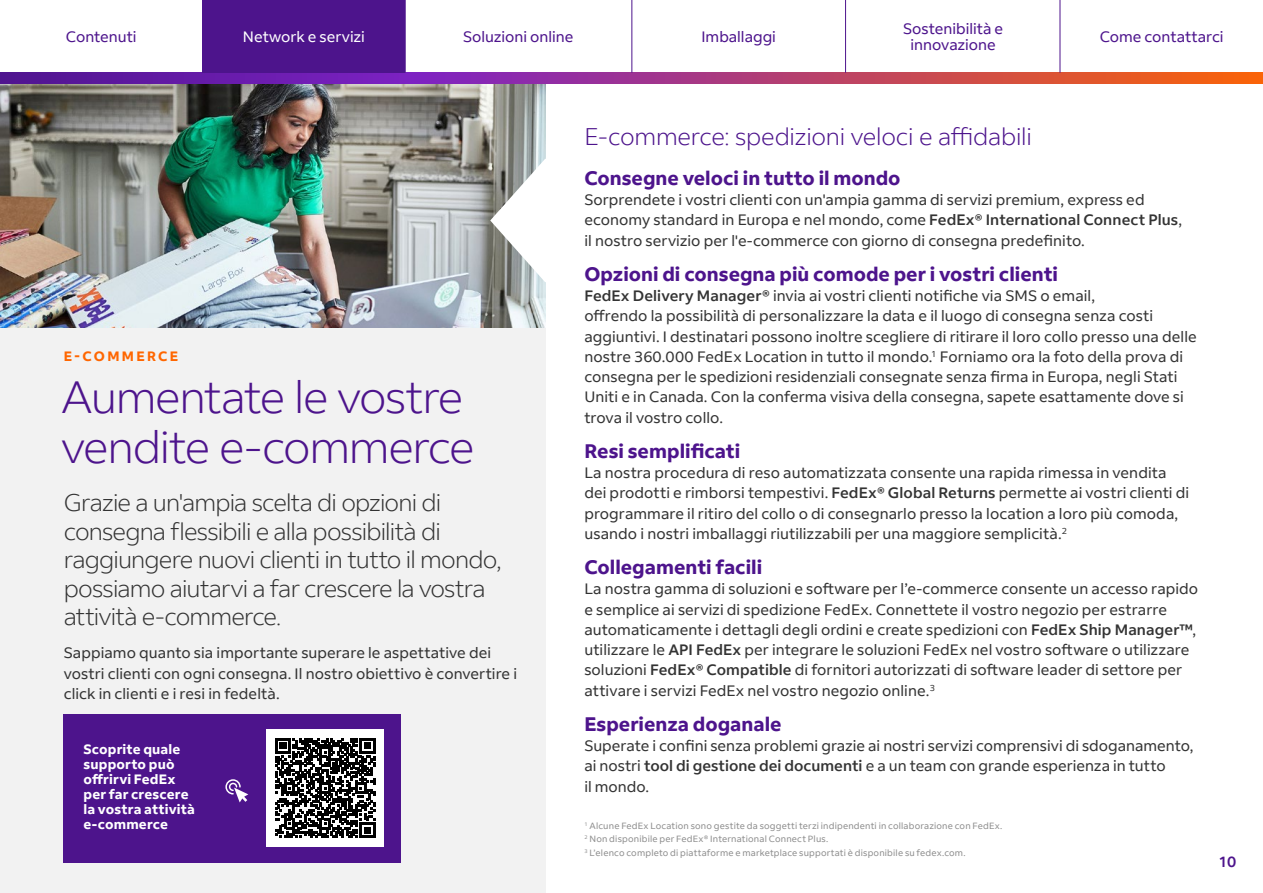
<style>
.page{position:relative;width:1263px;height:893px;background:#fff}
.page>*{position:absolute;margin:0;border:0;box-sizing:border-box;transform-origin:0 0}
.t1{font:300 45px/49.5px "Fed Ex Sans";letter-spacing:-.03em;color:#4d148c}
.t2{font:300 24px/28.5px "Fed Ex Sans";letter-spacing:-.035em;color:#333}
.t3{font:300 24px "Fed Ex Sans";letter-spacing:-.01em;color:#4d148c}
.t4{font:700 19.5px "Fed Ex Sans";color:#4d148c}
.t5{font:15px/20.2px "Fed Ex Sans";letter-spacing:.005em;color:#333}
.t6{font:15px/16.5px "Fed Ex Sans";color:#4d148c;text-align:center}
.t7{font:15px "Fed Ex Sans";color:#fff}
.t8{font:500 15px "Fed Ex Sans";color:#4d148c}
.t9{font:700 13.5px/15px "Fed Ex Sans";letter-spacing:.015em;color:#fff}
.t10{font:700 13.5px "Fed Ex Sans";letter-spacing:.165em;color:#f60}
.t11{font:9px/13.5px "Fed Ex Sans";letter-spacing:.02em;color:#8e8e8e}
.s1{font-weight:500}
</style>
<div class="page">
<div style="left:0;top:83px;width:546px;height:810px;background:#f2f2f2"></div>
<img style="left:0;top:83px;width:546px;height:244px">
<svg style="left:490px;top:159px;width:56px;height:123px"></svg>
<div style="left:64px;top:714px;width:337px;height:148px;background:#4d148c"></div>
<div style="left:266px;top:729px;width:118px;height:118px;background:#fff"></div>
<svg style="left:275px;top:738px;width:100px;height:100px"></svg>
<svg style="left:225px;top:779px;width:23px;height:23px"></svg>
<svg style="left:0;top:73px;width:1263px;height:10px;background:#9f357b"></svg>
<hr style="left:202px;top:0;width:1px;height:73px;background:#4d148c">
<hr style="left:405px;top:0;width:1px;height:73px;background:#4d148c">
<hr style="left:631px;top:0;width:1px;height:73px;background:#4d148c">
<hr style="left:845px;top:0;width:1px;height:73px;background:#4d148c">
<hr style="left:1059px;top:0;width:1px;height:73px;background:#4d148c">
<div style="left:203px;top:0;width:202px;height:73px;background:#4d148c"></div>
<p class="t6" style="left:66px;top:28px;width:72px">Contenuti</p>
<p class="t6" style="left:463px;top:28px;width:112px">Soluzioni online</p>
<p class="t6" style="left:701px;top:28px;width:76px">Imballaggi</p>
<p class="t6" style="left:903px;top:20px;width:102px">Sostenibilità e innovazione</p>
<p class="t7" style="left:243px;top:28px;width:123px">Network e servizi</p>
<p class="t6" style="left:1100px;top:28px;width:125px">Come contattarci</p>
<p class="t10" style="left:64px;top:348px;width:116px">E-COMMERCE</p>
<h1 class="t1" style="left:62px;top:373px;width:414px">Aumentate le vostre vendite e-commerce</h1>
<h2 class="t2" style="left:64px;top:489px;width:439px">Grazie a un'ampia scelta di opzioni di consegna flessibili e alla possibilità di raggiungere nuovi clienti in tutto il mondo, possiamo aiutarvi a far crescere la vostra attività e-commerce.</h2>
<p class="t5" style="left:64px;top:643px;width:455px">Sappiamo quanto sia importante superare le aspettative dei vostri clienti con ogni consegna. Il nostro obiettivo è convertire i click in clienti e i resi in fedeltà.</p>
<p class="t9" style="left:84px;top:742px;width:113px">Scoprite quale supporto può offrirvi FedEx per far crescere la vostra attività e-commerce</p>
<h2 class="t3" style="left:584px;top:123px;width:449px">E-commerce: spedizioni veloci e affidabili</h2>
<h3 class="t4" style="left:584px;top:167px;width:318px">Consegne veloci in tutto il mondo</h3>
<p class="t5" style="left:584px;top:190px;width:599px">Sorprendete i vostri clienti con un'ampia gamma di servizi premium, express ed economy standard in Europa e nel mondo, come <span class="s1">FedEx® International Connect Plus</span>, il nostro servizio per l'e-commerce con giorno di consegna predefinito.</p>
<h3 class="t4" style="left:584px;top:263px;width:475px">Opzioni di consegna più comode per i vostri clienti</h3>
<p class="t5" style="left:584px;top:286px;width:614px"><span class="s1">FedEx Delivery Manager®</span> invia ai vostri clienti notifiche via SMS o email,<br>offrendo la possibilità di personalizzare la data e il luogo di consegna senza costi aggiuntivi. I destinatari possono inoltre scegliere di ritirare il loro collo presso una delle nostre 360.000 FedEx Location in tutto il mondo.<sup>1</sup> Forniamo ora la foto della prova di consegna per le spedizioni residenziali consegnate senza firma in Europa, negli Stati Uniti e in Canada. Con la conferma visiva della consegna, sapete esattamente dove si trova il vostro collo.</p>
<h3 class="t4" style="left:584px;top:440px;width:157px">Resi semplificati</h3>
<p class="t5" style="left:584px;top:463px;width:606px">La nostra procedura di reso automatizzata consente una rapida rimessa in vendita dei prodotti e rimborsi tempestivi. <span class="s1">FedEx® Global Returns</span> permette ai vostri clienti di programmare il ritiro del collo o di consegnarlo presso la location a loro più comoda, usando i nostri imballaggi riutilizzabili per una maggiore semplicità.<sup>2</sup></p>
<h3 class="t4" style="left:584px;top:556px;width:179px">Collegamenti facili</h3>
<p class="t5" style="left:584px;top:579px;width:615px">La nostra gamma di soluzioni e software per l’e-commerce consente un accesso rapido e semplice ai servizi di spedizione FedEx. Connettete il vostro negozio per estrarre automaticamente i dettagli degli ordini e create spedizioni con <span class="s1">FedEx Ship Manager™</span>, utilizzare le <span class="s1">API FedEx</span> per integrare le soluzioni FedEx nel vostro software o utilizzare soluzioni <span class="s1">FedEx® Compatible</span> di fornitori autorizzati di software leader di settore per attivare i servizi FedEx nel vostro negozio online.<sup>3</sup></p>
<h3 class="t4" style="left:584px;top:713px;width:199px">Esperienza doganale</h3>
<p class="t5" style="left:584px;top:736px;width:611px">Superate i confini senza problemi grazie ai nostri servizi comprensivi di sdoganamento, ai nostri <span class="s1">tool di gestione dei documenti</span> e a un team con grande esperienza in tutto<br>il mondo.</p>
<p class="t11" style="left:584px;top:819px;width:419px"><sup>1</sup> Alcune FedEx Location sono gestite da soggetti terzi indipendenti in collaborazione con FedEx.<br><sup>2</sup> Non disponibile per FedEx® International Connect Plus.<br><sup>3</sup> L’elenco completo di piattaforme e marketplace supportati è disponibile su fedex.com.</p>
<p class="t8" style="left:1218px;top:853px;width:19px">10</p>
</div>
